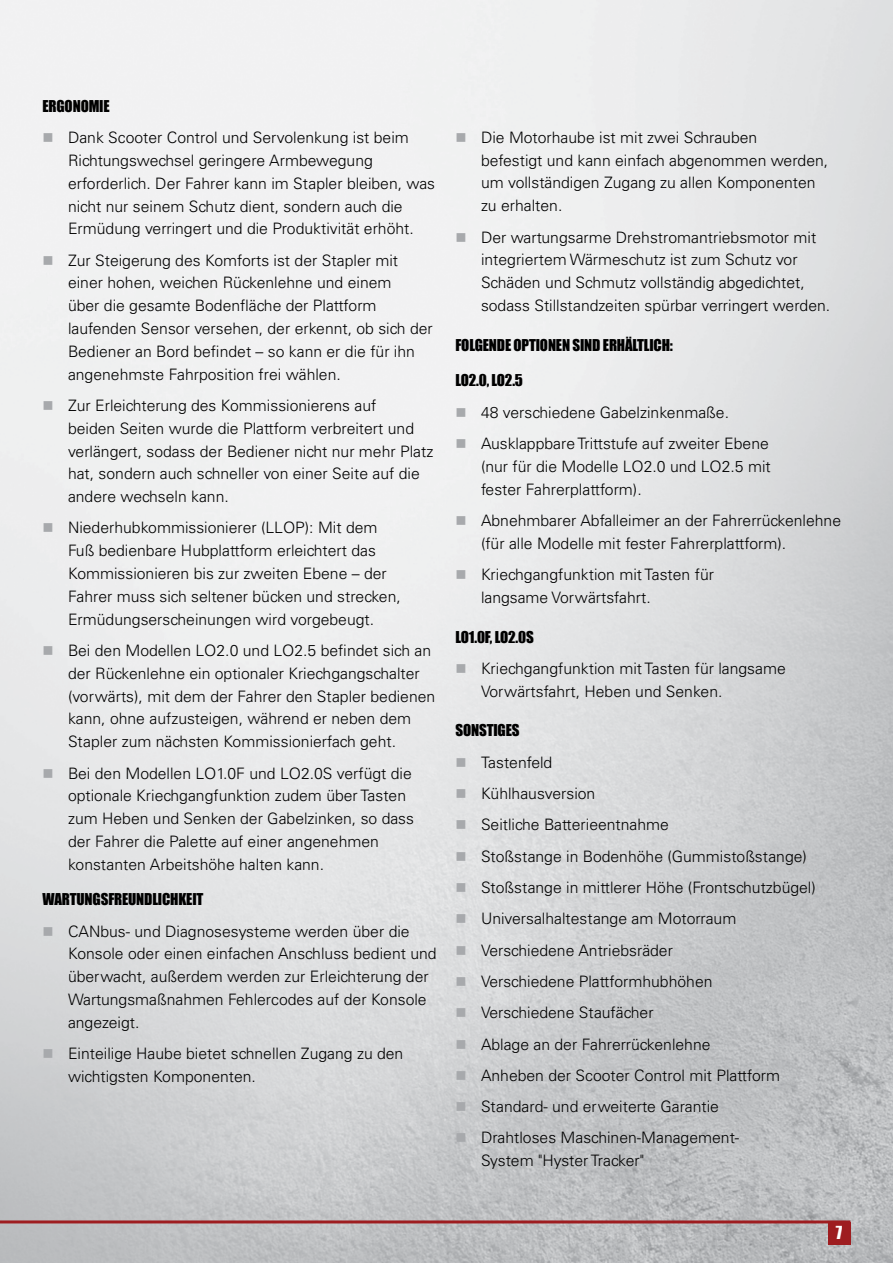
<style>
.page{position:relative;width:893px;height:1263px;background:#fff}
.page>*{position:absolute;margin:0;border:0;box-sizing:border-box;transform-origin:0 0}
.t1{font:16.5px "Impact";color:#fff}
.t2{font:300 15.75px/22.8px "Univers";color:#000}
.t3{font:15px "Impact";letter-spacing:-.01em;color:#000}
.s1{color:#a7a9ac}
</style>
<div class="page">
<img style="left:0;top:0;width:893px;height:1263px">
<hr style="left:0;top:1222px;width:1px;height:41px;background:#545456">
<hr style="left:0;top:1220px;width:850px;height:3px;background:#9e1d20">
<div style="left:828px;top:1222px;width:22px;height:23px;background:#9e1d20"></div>
<p class="t3" style="left:43px;top:94px;width:69px">ERGONOMIE</p>
<p class="t2" style="left:68px;top:126px;width:369px;text-indent:-25px"><span class="s1">■</span> Dank Scooter Control und Servolenkung ist beim Richtungswechsel geringere Armbewegung erforderlich. Der Fahrer kann im Stapler bleiben, was nicht nur seinem Schutz dient, sondern auch die Ermüdung verringert und die Produktivität erhöht.</p>
<p class="t2" style="left:68px;top:249px;width:366px;text-indent:-25px"><span class="s1">■</span> Zur Steigerung des Komforts ist der Stapler mit einer hohen, weichen Rückenlehne und einem<br>über die gesamte Bodenfläche der Plattform laufenden Sensor versehen, der erkennt, ob sich der Bediener an Bord befindet – so kann er die für ihn angenehmste Fahrposition frei wählen.</p>
<p class="t2" style="left:68px;top:394px;width:367px;text-indent:-25px"><span class="s1">■</span> Zur Erleichterung des Kommissionierens auf<br>beiden Seiten wurde die Plattform verbreitert und verlängert, sodass der Bediener nicht nur mehr Platz hat, sondern auch schneller von einer Seite auf die andere wechseln kann.</p>
<p class="t2" style="left:68px;top:516px;width:334px;text-indent:-25px"><span class="s1">■</span> Niederhubkommissionierer (LLOP): Mit dem Fuß bedienbare Hubplattform erleichtert das Kommissionieren bis zur zweiten Ebene – der Fahrer muss sich seltener bücken und strecken, Ermüdungserscheinungen wird vorgebeugt.</p>
<p class="t2" style="left:68px;top:639px;width:369px;text-indent:-25px"><span class="s1">■</span> Bei den Modellen LO2.0 und LO2.5 befindet sich an der Rückenlehne ein optionaler Kriechgangschalter (vorwärts), mit dem der Fahrer den Stapler bedienen kann, ohne aufzusteigen, während er neben dem Stapler zum nächsten Kommissionierfach geht.</p>
<p class="t2" style="left:68px;top:761px;width:348px;text-indent:-25px"><span class="s1">■</span> Bei den Modellen LO1.0F und LO2.0S verfügt die optionale Kriechgangfunktion zudem über Tasten zum Heben und Senken der Gabelzinken, so dass der Fahrer die Palette auf einer angenehmen konstanten Arbeitshöhe halten kann.</p>
<p class="t3" style="left:43px;top:888px;width:162px">WARTUNGSFREUNDLICHKEIT</p>
<p class="t2" style="left:68px;top:919px;width:370px;text-indent:-25px"><span class="s1">■</span> CANbus- und Diagnosesysteme werden über die Konsole oder einen einfachen Anschluss bedient und überwacht, außerdem werden zur Erleichterung der Wartungsmaßnahmen Fehlercodes auf der Konsole angezeigt.</p>
<p class="t2" style="left:68px;top:1042px;width:337px;text-indent:-25px"><span class="s1">■</span> Einteilige Haube bietet schnellen Zugang zu den wichtigsten Komponenten.</p>
<p class="t2" style="left:481px;top:126px;width:349px;text-indent:-25px"><span class="s1">■</span> Die Motorhaube ist mit zwei Schrauben<br>befestigt und kann einfach abgenommen werden, um vollständigen Zugang zu allen Komponenten zu erhalten.</p>
<p class="t2" style="left:481px;top:226px;width:351px;text-indent:-25px"><span class="s1">■</span> Der wartungsarme Drehstromantriebsmotor mit integriertem Wärmeschutz ist zum Schutz vor Schäden und Schmutz vollständig abgedichtet, sodass Stillstandzeiten spürbar verringert werden.</p>
<p class="t3" style="left:455px;top:333px;width:219px">FOLGENDE OPTIONEN SIND ERHÄLTLICH:</p>
<p class="t3" style="left:455px;top:369px;width:69px">LO2.0, LO2.5</p>
<p class="t2" style="left:455px;top:401px;width:275px"><span class="s1">■</span> 48 verschiedene Gabelzinkenmaße.</p>
<p class="t2" style="left:481px;top:432px;width:291px;text-indent:-25px"><span class="s1">■</span> Ausklappbare Trittstufe auf zweiter Ebene (nur für die Modelle LO2.0 und LO2.5 mit fester Fahrerplattform).</p>
<p class="t2" style="left:481px;top:509px;width:362px;text-indent:-25px"><span class="s1">■</span> Abnehmbarer Abfalleimer an der Fahrerrückenlehne (für alle Modelle mit fester Fahrerplattform).</p>
<p class="t2" style="left:481px;top:563px;width:235px;text-indent:-25px"><span class="s1">■</span> Kriechgangfunktion mit Tasten für langsame Vorwärtsfahrt.</p>
<p class="t3" style="left:455px;top:625px;width:80px">LO1.0F, LO2.0S</p>
<p class="t2" style="left:481px;top:657px;width:306px;text-indent:-25px"><span class="s1">■</span> Kriechgangfunktion mit Tasten für langsame<br>Vorwärtsfahrt, Heben und Senken.</p>
<p class="t3" style="left:455px;top:719px;width:66px">SONSTIGES</p>
<p class="t2" style="left:455px;top:751px;width:98px"><span class="s1">■</span> Tastenfeld</p>
<p class="t2" style="left:455px;top:782px;width:141px"><span class="s1">■</span> Kühlhausversion</p>
<p class="t2" style="left:455px;top:813px;width:215px"><span class="s1">■</span> Seitliche Batterieentnahme</p>
<p class="t2" style="left:455px;top:845px;width:353px"><span class="s1">■</span> Stoßstange in Bodenhöhe (Gummistoßstange)</p>
<p class="t2" style="left:455px;top:876px;width:362px"><span class="s1">■</span> Stoßstange in mittlerer Höhe (Frontschutzbügel)</p>
<p class="t2" style="left:455px;top:907px;width:282px"><span class="s1">■</span> Universalhaltestange am Motorraum</p>
<p class="t2" style="left:455px;top:939px;width:219px"><span class="s1">■</span> Verschiedene Antriebsräder</p>
<p class="t2" style="left:455px;top:970px;width:259px"><span class="s1">■</span> Verschiedene Plattformhubhöhen</p>
<p class="t2" style="left:455px;top:1001px;width:200px"><span class="s1">■</span> Verschiedene Staufächer</p>
<p class="t2" style="left:455px;top:1032px;width:257px"><span class="s1">■</span> Ablage an der Fahrerrückenlehne</p>
<p class="t2" style="left:455px;top:1064px;width:326px"><span class="s1">■</span> Anheben der Scooter Control mit Plattform</p>
<p class="t2" style="left:455px;top:1095px;width:265px"><span class="s1">■</span> Standard- und erweiterte Garantie</p>
<p class="t2" style="left:481px;top:1126px;width:260px;text-indent:-25px"><span class="s1">■</span> Drahtloses Maschinen-Management-<br>System "Hyster Tracker"</p>
<p class="t1" style="left:836px;top:1220px;width:8px">7</p>
</div>
